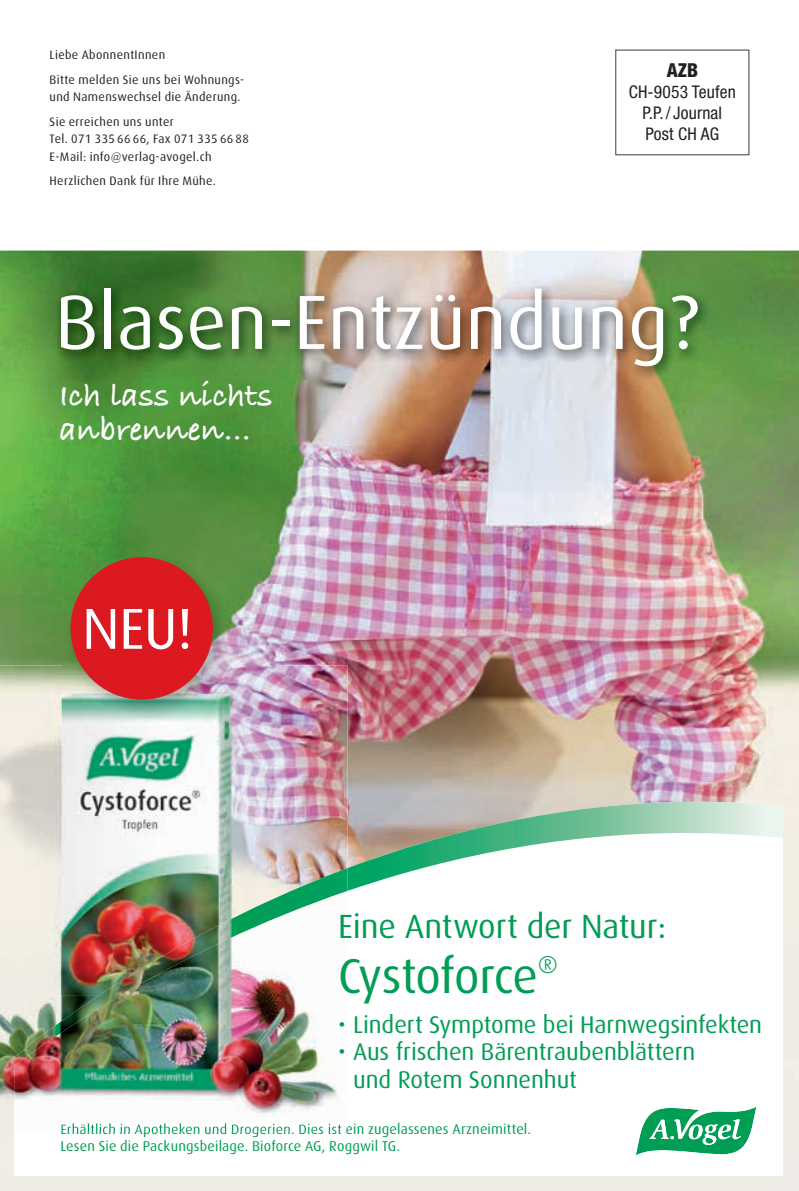
<style>
.page{position:relative;width:799px;height:1191px;background:#fff}
.page>*{position:absolute;margin:0;border:0;box-sizing:border-box;transform-origin:0 0}
.t1{font:76.83px "Dax";color:#fff}
.t2{font:57.75px "Dax";color:#fff}
.t3{font:48.82px "Dax";letter-spacing:-.02em;color:#009d55}
.t4{font:700 34.12px/33.2px "Bradley Hand ITCTT";color:#fff}
.t5{font:33.6px "Dax";letter-spacing:-.005em;color:#009d55}
.t6{font:24.15px/27.3px "Dax";letter-spacing:-.005em;color:#009d55}
.t7{font:800 condensed 19.25px "Helvetica Neue LT Std";color:#231f20}
.t8{font:condensed 17.5px/21px "Helvetica Neue LT Std";letter-spacing:.01em;color:#231f20;text-align:center}
.t9{font:14.17px/16.3px "Dax";letter-spacing:.015em;color:#009d55}
.t10{font:12.25px/24.5px "Dax";letter-spacing:.03em;color:#231f20}
</style>
<div class="page">
<svg style="left:615px;top:50px;width:134px;height:105px"></svg>
<img style="left:694px;top:251px;width:105px;height:568px">
<img style="left:0;top:251px;width:694px;height:41px">
<img style="left:0;top:292px;width:102px;height:373px">
<img style="left:280px;top:379px;width:414px;height:323px">
<img style="left:102px;top:379px;width:178px;height:205px">
<img style="left:235px;top:584px;width:45px;height:81px">
<img style="left:348px;top:702px;width:346px;height:100px">
<div style="left:782px;top:819px;width:17px;height:176px;background:#f2eee3"></div>
<svg style="left:348px;top:802px;width:434px;height:89px"></svg>
<svg style="left:636px;top:1107px;width:120px;height:48px"></svg>
<img style="left:0;top:995px;width:14px;height:136px">
<img style="left:0;top:665px;width:348px;height:330px">
<img style="left:14px;top:1065px;width:323px;height:49px">
<img style="left:14px;top:868px;width:334px;height:197px">
<img style="left:61px;top:1123px;width:287px;height:8px">
<img style="left:54px;top:282px;width:657px;height:97px">
<img style="left:63px;top:549px;width:172px;height:173px">
<div style="left:70px;top:557px;width:143px;height:142px;background:#dc1820;border-radius:50%"></div>
<p class="t10" style="left:50px;top:43px;width:196px">Liebe AbonnentInnen<br>Bitte melden Sie uns bei Wohnungs-</p>
<p class="t10" style="left:50px;top:85px;width:192px">und Namenswechsel die Änderung.<br>Sie erreichen uns unter</p>
<p class="t10" style="left:50px;top:130px;width:201px;line-height:17.5px">Tel. 071 335 66 66, Fax 071 335 66 88<br>E-Mail: info@verlag-avogel.ch</p>
<p class="t10" style="left:50px;top:169px;width:168px">Herzlichen Dank für Ihre Mühe.</p>
<h3 class="t7" style="left:666px;top:58px;width:33px">AZB</h3>
<h3 class="t8" style="left:629px;top:81px;width:109px">CH-9053 Teufen<br>P.P. / Journal<br>Post CH AG</h3>
<h1 class="t1" style="left:55px;top:280px;width:645px">Blasen-Entzündung?</h1>
<h3 class="t4" style="left:59px;top:378px;width:215px">Ich lass nichts anbrennen…</h3>
<h2 class="t2" style="left:82px;top:597px;width:112px">NEU!</h2>
<h3 class="t5" style="left:338px;top:907px;width:329px">Eine Antwort der Natur:</h3>
<h3 class="t3" style="left:338px;top:949px;width:221px">Cystoforce<sup>®</sup></h3>
<h3 class="t6" style="left:338px;top:1011px;width:425px">• Lindert Symptome bei Harnwegsinfekten</h3>
<h3 class="t6" style="left:353px;top:1038px;width:344px;text-indent:-15px">• Aus frischen Bärentraubenblättern und Rotem Sonnenhut</h3>
<p class="t9" style="left:60px;top:1121px;width:472px">Erhältlich in Apotheken und Drogerien. Dies ist ein zugelassenes Arzneimittel.<br>Lesen Sie die Packungsbeilage. Bioforce AG, Roggwil TG.</p>
</div>
